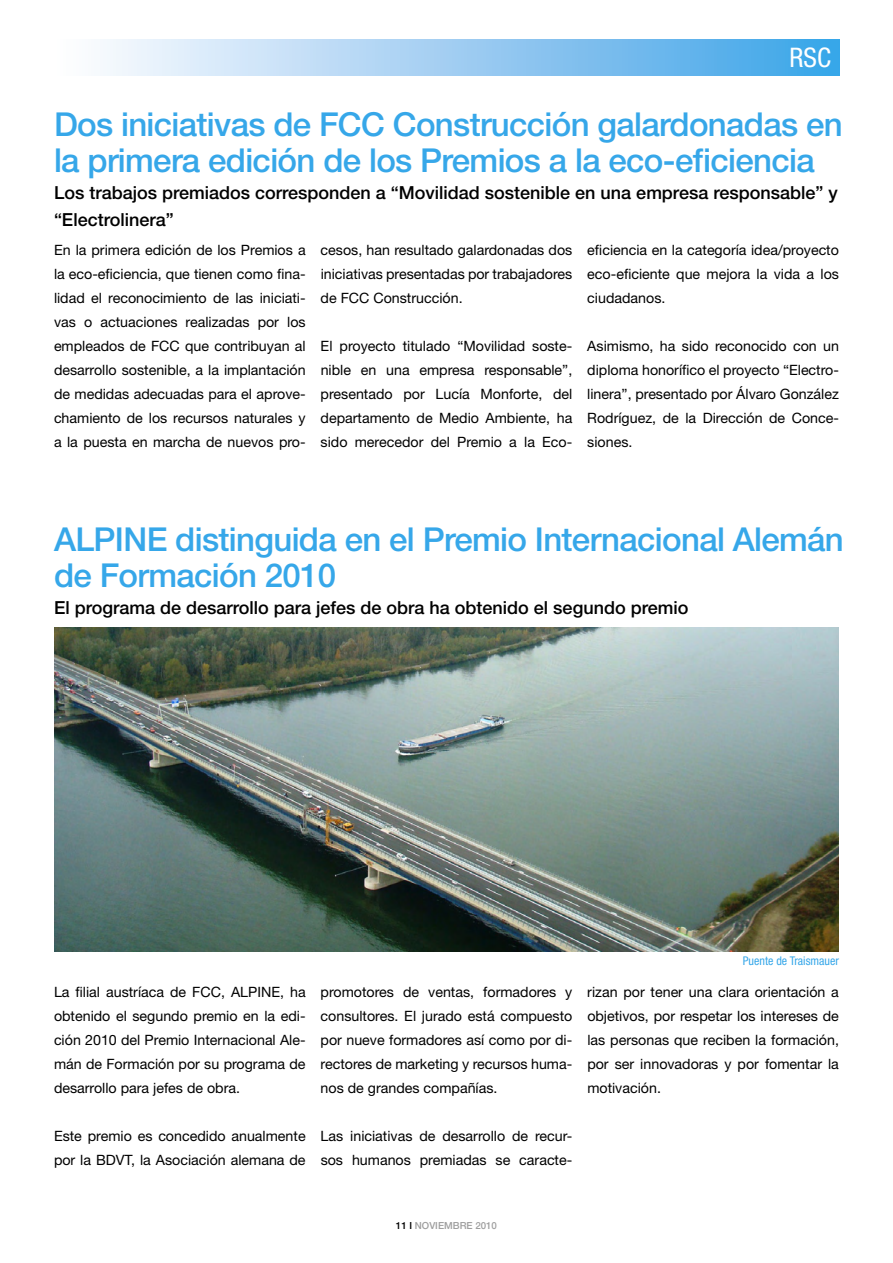
<style>
.page{position:relative;width:893px;height:1263px;background:#fff}
.page>*{position:absolute;margin:0;border:0;box-sizing:border-box;transform-origin:0 0}
.t1{font:500 33px/36px "Helvetica Neue";letter-spacing:-.02em;color:#36a7e9}
.t2{font:condensed 27px "Helvetica Neue";color:#fff}
.t3{font:500 18px/27px "Helvetica Neue";color:#000}
.t4{font:14.25px/24px "Helvetica Neue";color:#000;text-align:justify}
.t5{font:condensed 12px "Helvetica Neue";color:#36a7e9}
.t6{font:500 9.75px "Helvetica Neue";color:#9f9f9f}
.s1{color:#000}
</style>
<div class="page">
<div style="left:54px;top:40px;width:785px;height:36px;background:linear-gradient(to right,#fffdfe,#3ca2e7)"></div>
<img style="left:54px;top:627px;width:785px;height:324px">
<h2 class="t2" style="left:790px;top:41px;width:43px">RSC</h2>
<h1 class="t1" style="left:54px;top:106px;width:790px">Dos iniciativas de FCC Construcción galardonadas en la primera edición de los Premios a la eco-eficiencia</h1>
<p class="t3" style="left:54px;top:179px;width:785px">Los trabajos premiados corresponden a “Movilidad sostenible en una empresa responsable” y “Electrolinera”</p>
<p class="t4" style="left:54px;top:238px;width:253px">En la primera edición de los Premios a la eco-eficiencia, que tienen como fina&shy;lidad el reconocimiento de las iniciati&shy;vas o actuaciones realizadas por los empleados de FCC que contribuyan al desarrollo sostenible, a la implantación de medidas adecuadas para el aprove&shy;chamiento de los recursos naturales y a la puesta en marcha de nuevos pro-</p>
<p class="t4" style="left:321px;top:238px;width:253px">cesos, han resultado galardonadas dos iniciativas presentadas por trabajadores de FCC Construcción.</p>
<p class="t4" style="left:587px;top:238px;width:253px">eficiencia en la categoría idea/proyecto eco-eficiente que mejora la vida a los ciudadanos.</p>
<p class="t4" style="left:587px;top:334px;width:253px">Asimismo, ha sido reconocido con un diploma honorífico el proyecto “Electro&shy;linera”, presentado por Álvaro González Rodríguez, de la Dirección de Conce&shy;siones.</p>
<p class="t4" style="left:321px;top:334px;width:253px">El proyecto titulado “Movilidad soste&shy;nible en una empresa responsable”, presentado por Lucía Monforte, del departamento de Medio Ambiente, ha sido merecedor del Premio a la Eco-</p>
<h1 class="t1" style="left:54px;top:520px;width:791px">ALPINE distinguida en el Premio Internacional Alemán de Formación 2010</h1>
<p class="t3" style="left:54px;top:593px;width:636px">El programa de desarrollo para jefes de obra ha obtenido el segundo premio</p>
<p class="t4" style="left:54px;top:979px;width:253px">La filial austríaca de FCC, ALPINE, ha obtenido el segundo premio en la edi&shy;ción 2010 del Premio Internacional Ale&shy;mán de Formación por su programa de desarrollo para jefes de obra.</p>
<p class="t4" style="left:54px;top:1123px;width:253px">Este premio es concedido anualmente por la BDVT, la Asociación alemana de</p>
<p class="t4" style="left:321px;top:979px;width:253px">promotores de ventas, formadores y consultores. El jurado está compuesto por nueve formadores así como por di&shy;rectores de marketing y recursos huma&shy;nos de grandes compañías.</p>
<p class="t4" style="left:321px;top:1123px;width:253px">Las iniciativas de desarrollo de recur&shy;sos humanos premiadas se caracte-</p>
<p class="t5" style="left:743px;top:954px;width:98px">Puente de Traismauer</p>
<p class="t4" style="left:587px;top:979px;width:253px">rizan por tener una clara orientación a objetivos, por respetar los intereses de las personas que reciben la formación, por ser innovadoras y por fomentar la motivación.</p>
<p class="t6" style="left:396px;top:1219px;width:103px"><span class="s1">11 I</span> NOVIEMBRE 2010</p>
</div>
